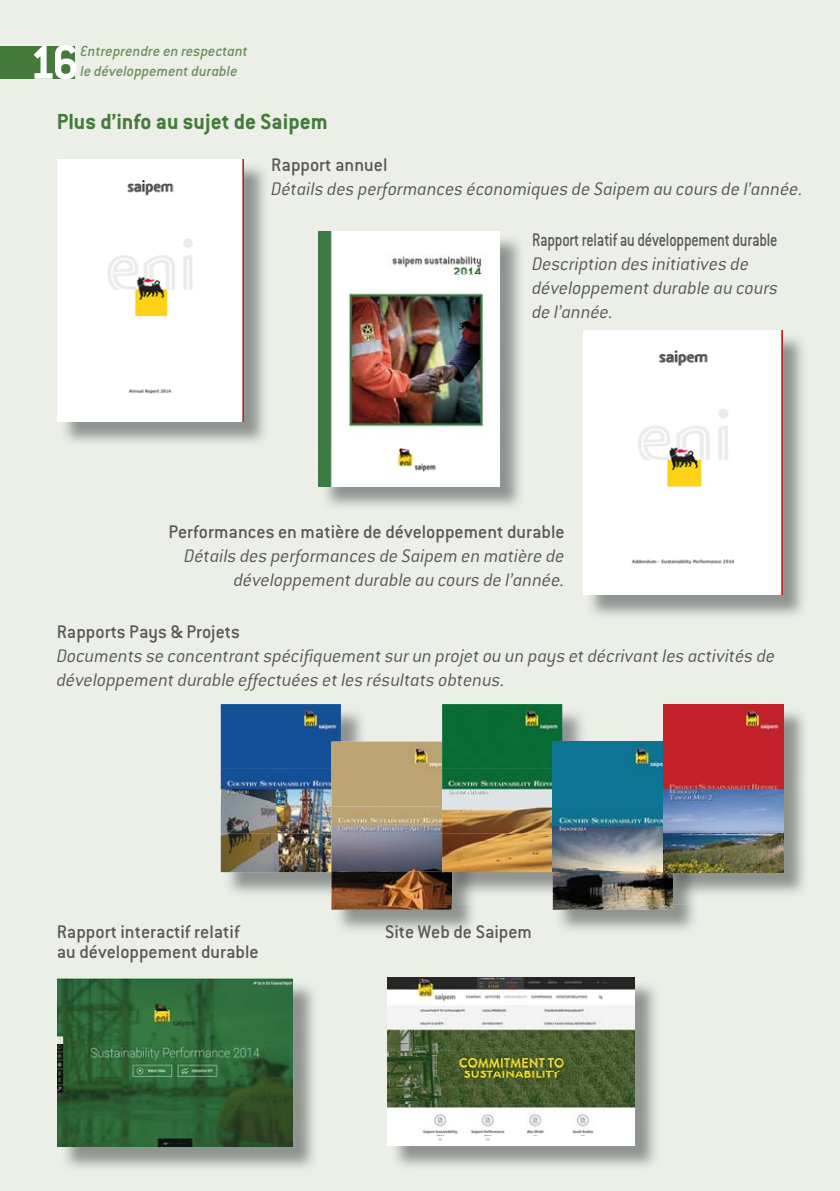
<style>
.page{position:relative;width:840px;height:1191px;background:#fff}
.page>*{position:absolute;margin:0;border:0;box-sizing:border-box;transform-origin:0 0}
.t1{font:700 53px "Conduit ITC Std";color:#fff}
.t2{font:700 24px "Conduit ITC Std";color:#447b3b}
.t3{font:italic 300 20px/24px "Conduit ITC Std";color:#58585a}
.t4{font:500 20px "Conduit ITC Std";color:#58585a}
.t5{font:500 20px "Conduit ITC Std";color:#58585a;scale:.8 1}
.t6{font:italic 500 16px/20px "Conduit ITC Std";color:#6b915a}
</style>
<div class="page">
<div style="left:0;top:0;width:839px;height:1190px;background:#ecefe8"></div>
<div style="left:0;top:46px;width:75px;height:33px;background:#447b3b"></div>
<img style="left:59px;top:166px;width:206px;height:277px">
<img style="left:57px;top:159px;width:187px;height:262px">
<img style="left:320px;top:233px;width:201px;height:274px">
<img style="left:318px;top:231px;width:181px;height:255px">
<img style="left:221px;top:704px;width:120px;height:65px">
<img style="left:221px;top:769px;width:110px;height:103px">
<img style="left:333px;top:904px;width:141px;height:27px">
<img style="left:331px;top:741px;width:111px;height:130px">
<img style="left:331px;top:871px;width:120px;height:38px">
<img style="left:444px;top:872px;width:108px;height:32px">
<img style="left:562px;top:706px;width:21px;height:35px">
<img style="left:442px;top:704px;width:120px;height:65px">
<img style="left:442px;top:769px;width:110px;height:103px">
<img style="left:554px;top:904px;width:141px;height:27px">
<img style="left:552px;top:741px;width:111px;height:130px">
<img style="left:552px;top:871px;width:120px;height:38px">
<img style="left:704px;top:706px;width:101px;height:188px">
<img style="left:672px;top:872px;width:32px;height:32px">
<img style="left:665px;top:872px;width:7px;height:32px">
<img style="left:663px;top:704px;width:120px;height:168px">
<img style="left:585px;top:332px;width:218px;height:284px">
<img style="left:583px;top:330px;width:199px;height:264px">
<img style="left:60px;top:985px;width:254px;height:183px">
<img style="left:57px;top:978px;width:236px;height:168px">
<img style="left:390px;top:980px;width:266px;height:187px">
<img style="left:388px;top:977px;width:246px;height:168px">
<h1 class="t1" style="left:29px;top:45px;width:51px">16</h1>
<p class="t6" style="left:80px;top:43px;width:169px">Entreprendre en respectant le développement durable</p>
<p class="t2" style="left:57px;top:113px;width:272px">Plus d’info au sujet de Saipem</p>
<p class="t4" style="left:271px;top:159px;width:117px">Rapport annuel</p>
<p class="t3" style="left:271px;top:179px;width:533px">Détails des performances économiques de Saipem au cours de l’année.</p>
<p class="t5" style="left:531px;top:234px;width:308px">Rapport relatif au développement durable</p>
<p class="t3" style="left:531px;top:254px;width:247px">Description des initiatives de développement durable au cours de l’année.</p>
<p class="t4" style="left:168px;top:525px;width:397px">Performances en matière de développement durable</p>
<p class="t3" style="left:184px;top:546px;width:382px;text-align:right">Détails des performances de Saipem en matière de développement durable au cours de l’année.</p>
<p class="t4" style="left:57px;top:626px;width:185px">Rapports Pays &amp; Projets</p>
<p class="t3" style="left:57px;top:646px;width:719px">Documents se concentrant spécifiquement sur un projet ou un pays et décrivant les activités de développement durable effectuées et les résultats obtenus.</p>
<p class="t4" style="left:57px;top:926px;width:184px">Rapport interactif relatif</p>
<p class="t4" style="left:385px;top:926px;width:148px">Site Web de Saipem</p>
<p class="t4" style="left:57px;top:946px;width:203px">au développement durable</p>
</div>
